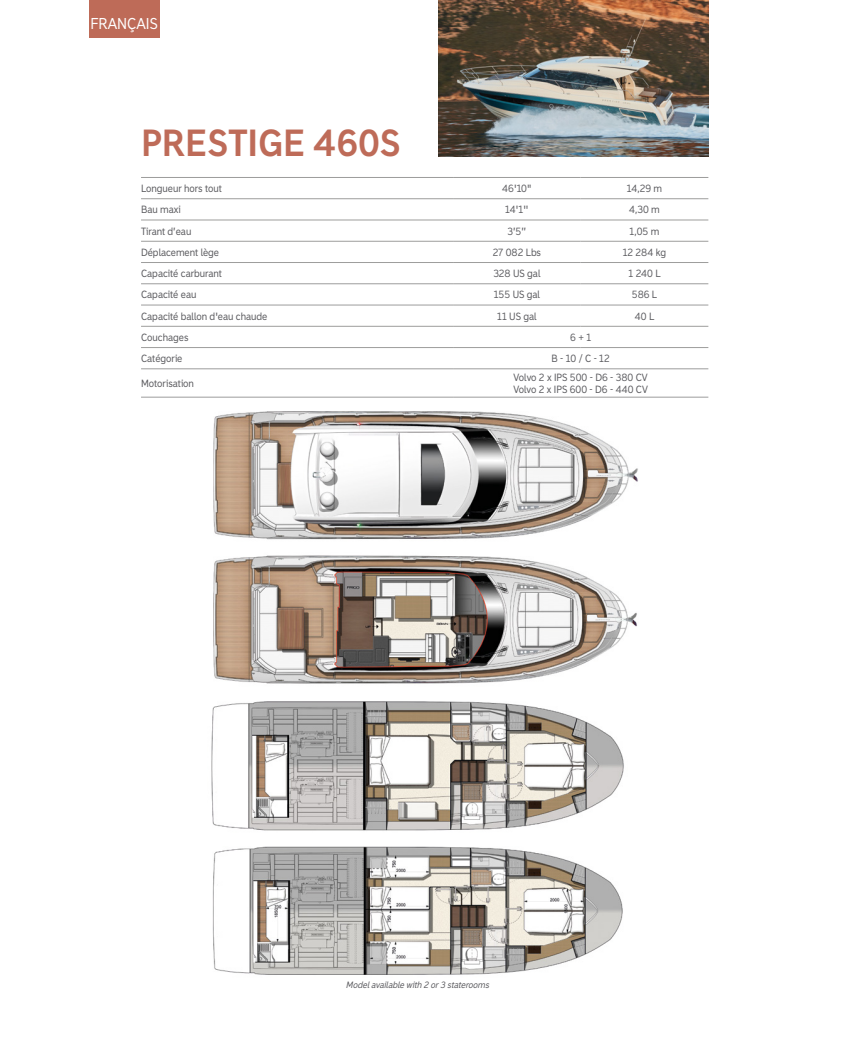
<style>
.page{position:relative;width:851px;height:1063px;background:#fff}
.page>*{position:absolute;margin:0;border:0;box-sizing:border-box;transform-origin:0 0}
.t1{font:800 36px "Madras";color:#be6b58}
.t2{font:15px "Madras";color:#fff}
.t3{font:10px/12px "Madras";color:#59595d}
.t4{font:italic 8.75px "Madras";color:#59595d}
</style>
<div class="page">
<img style="left:213px;top:411px;width:425px;height:129px">
<img style="left:213px;top:555px;width:424px;height:129px">
<img style="left:211px;top:701px;width:413px;height:130px">
<img style="left:212px;top:846px;width:411px;height:129px">
<hr style="left:141px;top:177px;width:312px;height:1px;background:#9d9d9c">
<hr style="left:453px;top:177px;width:127px;height:1px;background:#9d9d9c">
<hr style="left:580px;top:177px;width:128px;height:1px;background:#9d9d9c">
<hr style="left:141px;top:198px;width:312px;height:1px;background:#9d9d9c">
<hr style="left:453px;top:198px;width:127px;height:1px;background:#9d9d9c">
<hr style="left:580px;top:198px;width:128px;height:1px;background:#9d9d9c">
<hr style="left:141px;top:220px;width:312px;height:1px;background:#9d9d9c">
<hr style="left:453px;top:220px;width:127px;height:1px;background:#9d9d9c">
<hr style="left:580px;top:220px;width:128px;height:1px;background:#9d9d9c">
<hr style="left:141px;top:241px;width:312px;height:1px;background:#9d9d9c">
<hr style="left:453px;top:241px;width:127px;height:1px;background:#9d9d9c">
<hr style="left:580px;top:241px;width:128px;height:1px;background:#9d9d9c">
<hr style="left:141px;top:262px;width:312px;height:1px;background:#9d9d9c">
<hr style="left:453px;top:262px;width:127px;height:1px;background:#9d9d9c">
<hr style="left:580px;top:262px;width:128px;height:1px;background:#9d9d9c">
<hr style="left:141px;top:283px;width:312px;height:1px;background:#9d9d9c">
<hr style="left:453px;top:283px;width:127px;height:1px;background:#9d9d9c">
<hr style="left:580px;top:283px;width:128px;height:1px;background:#9d9d9c">
<hr style="left:141px;top:305px;width:312px;height:1px;background:#9d9d9c">
<hr style="left:453px;top:305px;width:127px;height:1px;background:#9d9d9c">
<hr style="left:580px;top:305px;width:128px;height:1px;background:#9d9d9c">
<hr style="left:141px;top:326px;width:312px;height:1px;background:#9d9d9c">
<hr style="left:453px;top:326px;width:127px;height:1px;background:#9d9d9c">
<hr style="left:580px;top:326px;width:128px;height:1px;background:#9d9d9c">
<hr style="left:141px;top:347px;width:312px;height:1px;background:#9d9d9c">
<hr style="left:453px;top:347px;width:127px;height:1px;background:#9d9d9c">
<hr style="left:580px;top:347px;width:128px;height:1px;background:#9d9d9c">
<hr style="left:141px;top:369px;width:312px;height:1px;background:#9d9d9c">
<hr style="left:453px;top:369px;width:127px;height:1px;background:#9d9d9c">
<hr style="left:580px;top:369px;width:128px;height:1px;background:#9d9d9c">
<hr style="left:141px;top:397px;width:312px;height:1px;background:#9d9d9c">
<hr style="left:453px;top:397px;width:127px;height:1px;background:#9d9d9c">
<hr style="left:580px;top:397px;width:128px;height:1px;background:#9d9d9c">
<img style="left:439px;top:0;width:269px;height:157px">
<div style="left:89px;top:0;width:70px;height:37px;background:#be6b58"></div>
<h2 class="t2" style="left:90px;top:15px;width:69px">FRANÇAIS</h2>
<h1 class="t1" style="left:141px;top:120px;width:261px">PRESTIGE 460S</h1>
<p class="t3" style="left:141px;top:182px;width:82px">Longueur hors tout</p>
<p class="t3" style="left:502px;top:182px;width:31px">46'10"</p>
<p class="t3" style="left:626px;top:182px;width:37px">14,29 m</p>
<p class="t3" style="left:141px;top:204px;width:41px">Bau maxi</p>
<p class="t3" style="left:505px;top:204px;width:25px">14'1''</p>
<p class="t3" style="left:629px;top:204px;width:32px">4,30 m</p>
<p class="t3" style="left:141px;top:225px;width:52px">Tirant d’eau</p>
<p class="t3" style="left:507px;top:225px;width:20px">3’5”</p>
<p class="t3" style="left:629px;top:225px;width:31px">1,05 m</p>
<p class="t3" style="left:141px;top:246px;width:80px">Déplacement lège</p>
<p class="t3" style="left:492px;top:246px;width:50px">27 082 Lbs</p>
<p class="t3" style="left:622px;top:246px;width:45px">12 284 kg</p>
<p class="t3" style="left:141px;top:267px;width:82px">Capacité carburant</p>
<p class="t3" style="left:493px;top:267px;width:49px">328 US gal</p>
<p class="t3" style="left:628px;top:267px;width:34px">1 240 L</p>
<p class="t3" style="left:141px;top:289px;width:57px">Capacité eau</p>
<p class="t3" style="left:493px;top:289px;width:48px">155 US gal</p>
<p class="t3" style="left:631px;top:289px;width:27px">586 L</p>
<p class="t3" style="left:141px;top:310px;width:128px">Capacité ballon d'eau chaude</p>
<p class="t3" style="left:497px;top:310px;width:41px">11 US gal</p>
<p class="t3" style="left:634px;top:310px;width:21px">40 L</p>
<p class="t3" style="left:141px;top:331px;width:49px">Couchages</p>
<p class="t3" style="left:570px;top:331px;width:22px">6 + 1</p>
<p class="t3" style="left:141px;top:352px;width:43px">Catégorie</p>
<p class="t3" style="left:551px;top:352px;width:60px">B - 10 / C - 12</p>
<p class="t3" style="left:141px;top:377px;width:54px">Motorisation</p>
<p class="t3" style="left:513px;top:371px;width:136px">Volvo 2 x IPS 500 - D6 - 380 CV<br>Volvo 2 x IPS 600 - D6 - 440 CV</p>
<p class="t4" style="left:346px;top:980px;width:144px">Model available with 2 or 3 staterooms</p>
</div>
